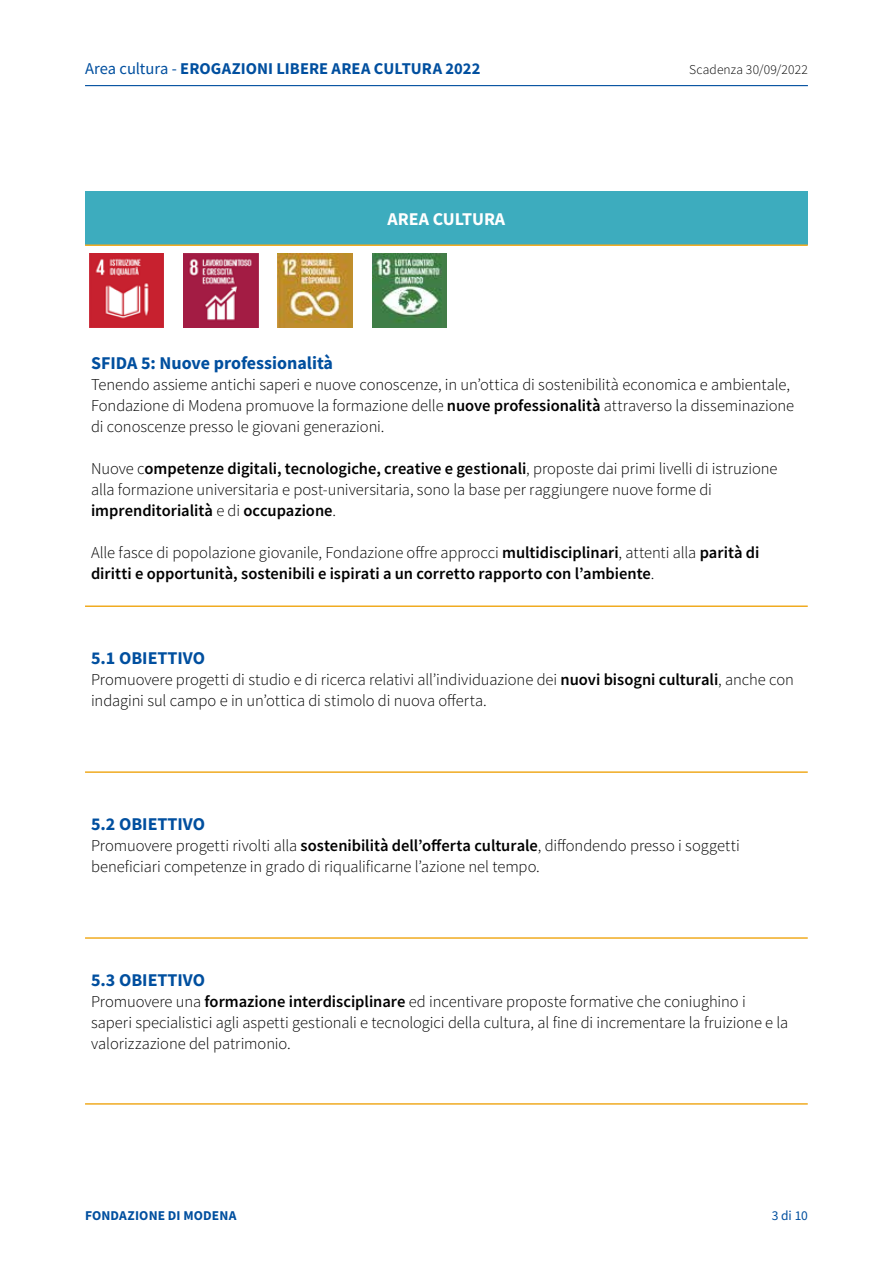
<style>
.page{position:relative;width:893px;height:1263px;background:#fff}
.page>*{position:absolute;margin:0;border:0;box-sizing:border-box;transform-origin:0 0}
.t1{font:700 18px "Source Sans Pro";color:#004f9f}
.t2{font:700 18px "Source Sans Pro";color:#fff}
.t3{font:300 16.5px/21px "Source Sans Pro";letter-spacing:-.005em;color:#000}
.t4{font:600 16.5px/21px "Source Sans Pro";color:#000}
.t5{font:700 16.5px "Source Sans Pro";letter-spacing:.005em;color:#004f9f}
.t6{font:300 13.5px "Source Sans Pro";letter-spacing:.015em;color:#000}
.t7{font:700 13.5px "Source Sans Pro";letter-spacing:.01em;color:#004f9f}
.t8{font:13.5px "Source Sans Pro";color:#004f9f}
.s1{font-weight:400}
.s2{font-weight:600}
.s3{font-weight:300}
</style>
<div class="page">
<hr style="left:85px;top:85px;width:723px;height:1px;background:#004f9f">
<div style="left:85px;top:191px;width:723px;height:54px;background:#3dacbe"></div>
<hr style="left:85px;top:244px;width:723px;height:2px;background:#f0ab21">
<hr style="left:85px;top:605px;width:723px;height:2px;background:#f0ab21">
<hr style="left:85px;top:771px;width:723px;height:2px;background:#f0ab21">
<hr style="left:85px;top:937px;width:723px;height:2px;background:#f0ab21">
<hr style="left:85px;top:1103px;width:723px;height:2px;background:#f0ab21">
<img style="left:89px;top:253px;width:75px;height:74px">
<img style="left:184px;top:253px;width:74px;height:74px">
<img style="left:278px;top:253px;width:74px;height:74px">
<img style="left:372px;top:253px;width:74px;height:74px">
<p class="t5" style="left:85px;top:58px;width:397px"><span class="s1">Area cultura -</span> EROGAZIONI LIBERE AREA CULTURA 2022</p>
<p class="t2" style="left:388px;top:207px;width:119px">AREA CULTURA</p>
<p class="t6" style="left:689px;top:62px;width:120px">Scadenza 30/09/2022</p>
<p class="t1" style="left:91px;top:351px;width:244px">SFIDA 5: Nuove professionalità</p>
<p class="t3" style="left:91px;top:374px;width:705px">Tenendo assieme antichi saperi e nuove conoscenze, in un’ottica di sostenibilità economica e ambientale,<br>Fondazione di Modena promuove la formazione delle <span class="s2">nuove professionalità</span> attraverso la disseminazione di conoscenze presso le giovani generazioni.</p>
<p class="t3" style="left:91px;top:458px;width:688px">Nuove c<span class="s2">ompetenze digitali, tecnologiche, creative e gestionali</span>, proposte dai primi livelli di istruzione alla formazione universitaria e post-universitaria, sono la base per raggiungere nuove forme di <span class="s2">imprenditorialità</span> e di <span class="s2">occupazione</span>.</p>
<p class="t4" style="left:91px;top:542px;width:670px"><span class="s3">Alle fasce di popolazione giovanile, Fondazione offre approcci</span> multidisciplinari<span class="s3">, attenti alla</span> parità di diritti e opportunità, sostenibili e ispirati a un corretto rapporto con l’ambiente<span class="s3">.</span></p>
<p class="t1" style="left:91px;top:646px;width:116px">5.1 OBIETTIVO</p>
<p class="t3" style="left:91px;top:669px;width:704px">Promuovere progetti di studio e di ricerca relativi all’individuazione dei <span class="s2">nuovi bisogni culturali</span>, anche con indagini sul campo e in un’ottica di stimolo di nuova offerta.</p>
<p class="t1" style="left:91px;top:812px;width:116px">5.2 OBIETTIVO</p>
<p class="t3" style="left:91px;top:835px;width:650px">Promuovere progetti rivolti alla <span class="s2">sostenibilità dell’offerta culturale</span>, diffondendo presso i soggetti beneficiari competenze in grado di riqualificarne l’azione nel tempo.</p>
<p class="t1" style="left:91px;top:967px;width:116px">5.3 OBIETTIVO</p>
<p class="t3" style="left:91px;top:991px;width:699px">Promuovere una <span class="s2">formazione interdisciplinare</span> ed incentivare proposte formative che coniughino i saperi specialistici agli aspetti gestionali e tecnologici della cultura, al fine di incrementare la fruizione e la valorizzazione del patrimonio.</p>
<p class="t7" style="left:85px;top:1207px;width:153px">FONDAZIONE DI MODENA</p>
<p class="t8" style="left:772px;top:1207px;width:38px">3 di 10</p>
</div>
